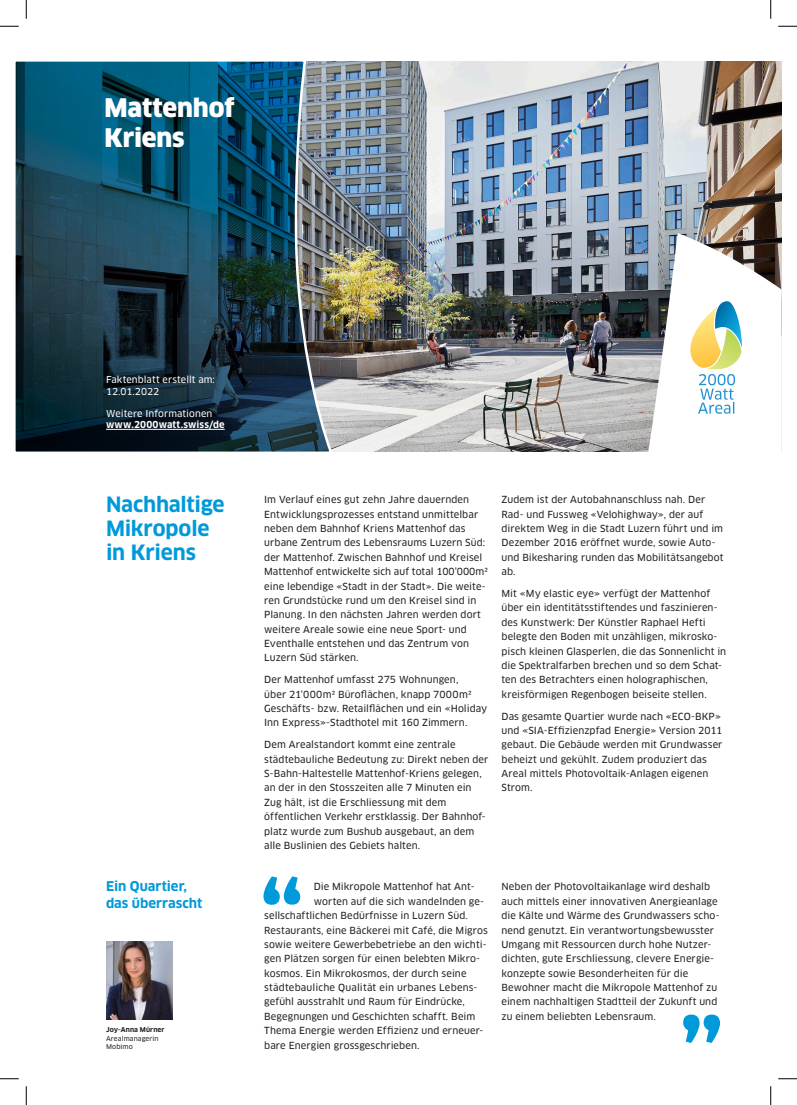
<style>
.page{position:relative;width:797px;height:1105px;background:#fff}
.page>*{position:absolute;margin:0;border:0;box-sizing:border-box;transform-origin:0 0}
.H1_Arealname{font:900 25px/30px "Clan Pro";letter-spacing:-.005em;color:#fff}
.H2_Titel_neben_Lauft{font:700 20.62px/23.8px "Clan Pro";letter-spacing:-.01em;color:#0099da}
.H3_Titel_neben_Quote{font:700 13.12px/16.9px "Clan Pro";color:#0099da}
.B2_Lauftext{font:9.62px/14.4px "Clan Pro News";letter-spacing:.01em;color:#231f20}
.H1_1_Erstellungsdatu{font:9.38px "Clan Pro News";color:#fff}
.H1_1_Erstellungsdatu-2{font:700 9.38px "Clan Pro";letter-spacing:.01em;color:#fff}
.B3_2_Bezeichnung_Int{font:6.5px "Clan Pro News";letter-spacing:.02em;color:#231f20}
.B3_1_Name_Personen{font:700 6.5px "Clan Pro";letter-spacing:.02em;color:#231f20}
</style>
<div class="page">
<img style="left:335px;top:62px;width:446px;height:389px">
<img style="left:16px;top:61px;width:319px;height:391px">
<svg style="left:683px;top:1014px;width:37px;height:29px"></svg>
<hr style="left:106px;top:429px;width:119px;height:1px;background:#fff">
<svg style="left:263px;top:876px;width:37px;height:29px"></svg>
<svg style="left:648px;top:233px;width:133px;height:219px"></svg>
<img style="left:106px;top:941px;width:67px;height:78px">
<svg style="left:0;top:25px;width:19px;height:2px"></svg>
<svg style="left:778px;top:25px;width:19px;height:2px"></svg>
<svg style="left:0;top:1078px;width:19px;height:1px"></svg>
<svg style="left:778px;top:1078px;width:19px;height:1px"></svg>
<svg style="left:25px;top:0;width:2px;height:19px"></svg>
<svg style="left:25px;top:1086px;width:2px;height:19px"></svg>
<svg style="left:770px;top:0;width:1px;height:19px"></svg>
<svg style="left:770px;top:1086px;width:1px;height:19px"></svg>
<p class="H1_Arealname" style="left:105px;top:93px;width:131px">Mattenhof<br>Kriens</p>
<p class="H1_1_Erstellungsdatu" style="left:106px;top:374px;width:110px">Faktenblatt erstellt am:</p>
<p class="H1_1_Erstellungsdatu" style="left:106px;top:386px;width:55px">12.01.2022</p>
<p class="H1_1_Erstellungsdatu" style="left:106px;top:408px;width:108px">Weitere Informationen</p>
<p class="H1_1_Erstellungsdatu-2" style="left:106px;top:419px;width:120px">www.2000watt.swiss/de</p>
<p class="H2_Titel_neben_Lauft" style="left:106px;top:493px;width:120px">Nachhaltige<br>Mikropole in Kriens</p>
<p class="H3_Titel_neben_Quote" style="left:106px;top:878px;width:98px">Ein Quartier, das überrascht</p>
<p class="B3_1_Name_Personen" style="left:106px;top:1026px;width:60px">Joy-Anna Mürner</p>
<p class="B3_2_Bezeichnung_Int" style="left:106px;top:1034px;width:54px">Arealmanagerin</p>
<p class="B3_2_Bezeichnung_Int" style="left:106px;top:1042px;width:28px">Mobimo</p>
<p class="B2_Lauftext" style="left:264px;top:493px;width:225px">Im Verlauf eines gut zehn Jahre dauernden Entwicklungsprozesses entstand unmittelbar neben dem Bahnhof Kriens Mattenhof das urbane Zentrum des Lebensraums Luzern Süd: der Mattenhof. Zwischen Bahnhof und Kreisel Mattenhof entwickelte sich auf total 100’000m2 eine lebendige «Stadt in der Stadt». Die weite&shy;ren Grundstücke rund um den Kreisel sind in Planung. In den nächsten Jahren werden dort weitere Areale sowie eine neue Sport- und Eventhalle entstehen und das Zentrum von Luzern Süd stärken.</p>
<p class="B2_Lauftext" style="left:264px;top:673px;width:224px">Der Mattenhof umfasst 275 Wohnungen,<br>über 21‘000m2 Büroflächen, knapp 7000m2<br>Geschäfts- bzw. Retailflächen und ein «Holiday Inn Express»-Stadthotel mit 160 Zimmern.</p>
<p class="B2_Lauftext" style="left:264px;top:738px;width:226px">Dem Arealstandort kommt eine zentrale städtebauliche Bedeutung zu: Direkt neben der S-Bahn-Haltestelle Mattenhof-Kriens gelegen, an der in den Stosszeiten alle 7 Minuten ein Zug hält, ist die Erschliessung mit dem öffentlichen Verkehr erstklassig. Der Bahnhof&shy;platz wurde zum Bushub ausgebaut, an dem alle Buslinien des Gebiets halten.</p>
<p class="B2_Lauftext" style="left:314px;top:880px;width:162px">Die Mikropole Mattenhof hat Ant-</p>
<p class="B2_Lauftext" style="left:314px;top:894px;width:172px">worten auf die sich wandelnden ge-</p>
<p class="B2_Lauftext" style="left:264px;top:908px;width:205px">sellschaftlichen Bedürfnisse in Luzern Süd.</p>
<p class="B2_Lauftext" style="left:264px;top:923px;width:225px">Restaurants, eine Bäckerei mit Café, die Migros</p>
<p class="B2_Lauftext" style="left:264px;top:937px;width:224px">sowie weitere Gewerbebetriebe an den wichti-</p>
<p class="B2_Lauftext" style="left:264px;top:952px;width:217px">gen Plätzen sorgen für einen belebten Mikro-</p>
<p class="B2_Lauftext" style="left:264px;top:966px;width:204px">kosmos. Ein Mikrokosmos, der durch seine</p>
<p class="B2_Lauftext" style="left:264px;top:980px;width:215px">städtebauliche Qualität ein urbanes Lebens-</p>
<p class="B2_Lauftext" style="left:264px;top:995px;width:202px">gefühl ausstrahlt und Raum für Eindrücke,</p>
<p class="B2_Lauftext" style="left:264px;top:1009px;width:212px">Begegnungen und Geschichten schafft. Beim</p>
<p class="B2_Lauftext" style="left:264px;top:1023px;width:220px">Thema Energie werden Effizienz und erneuer-</p>
<p class="B2_Lauftext" style="left:264px;top:1038px;width:157px">bare Energien grossgeschrieben.</p>
<p class="B2_Lauftext" style="left:501px;top:493px;width:223px">Zudem ist der Autobahnanschluss nah. Der Rad- und Fussweg «Velohighway», der auf direktem Weg in die Stadt Luzern führt und im Dezember 2016 eröffnet wurde, sowie Auto&shy;und Bikesharing runden das Mobilitätsangebot ab.</p>
<p class="B2_Lauftext" style="left:501px;top:586px;width:226px">Mit «My elastic eye» verfügt der Mattenhof über ein identitätsstiftendes und faszinieren&shy;des Kunstwerk: Der Künstler Raphael Hefti belegte den Boden mit unzähligen, mikrosko&shy;pisch kleinen Glasperlen, die das Sonnenlicht in die Spektralfarben brechen und so dem Schat&shy;ten des Betrachters einen holographischen, kreisförmigen Regenbogen beiseite stellen.</p>
<p class="B2_Lauftext" style="left:501px;top:709px;width:222px">Das gesamte Quartier wurde nach «ECO-BKP» und «SIA-Effizienzpfad Energie» Version 2011 gebaut. Die Gebäude werden mit Grundwasser beheizt und gekühlt. Zudem produziert das Areal mittels Photovoltaik-Anlagen eigenen Strom.</p>
<p class="B2_Lauftext" style="left:501px;top:880px;width:219px">Neben der Photovoltaikanlage wird deshalb auch mittels einer innovativen Anergieanlage die Kälte und Wärme des Grundwassers scho&shy;nend genutzt. Ein verantwortungsbewusster Umgang mit Ressourcen durch hohe Nutzer&shy;dichten, gute Erschliessung, clevere Energie&shy;konzepte sowie Besonderheiten für die Bewohner macht die Mikropole Mattenhof zu einem nachhaltigen Stadtteil der Zukunft und zu einem beliebten Lebensraum.</p>
</div>
